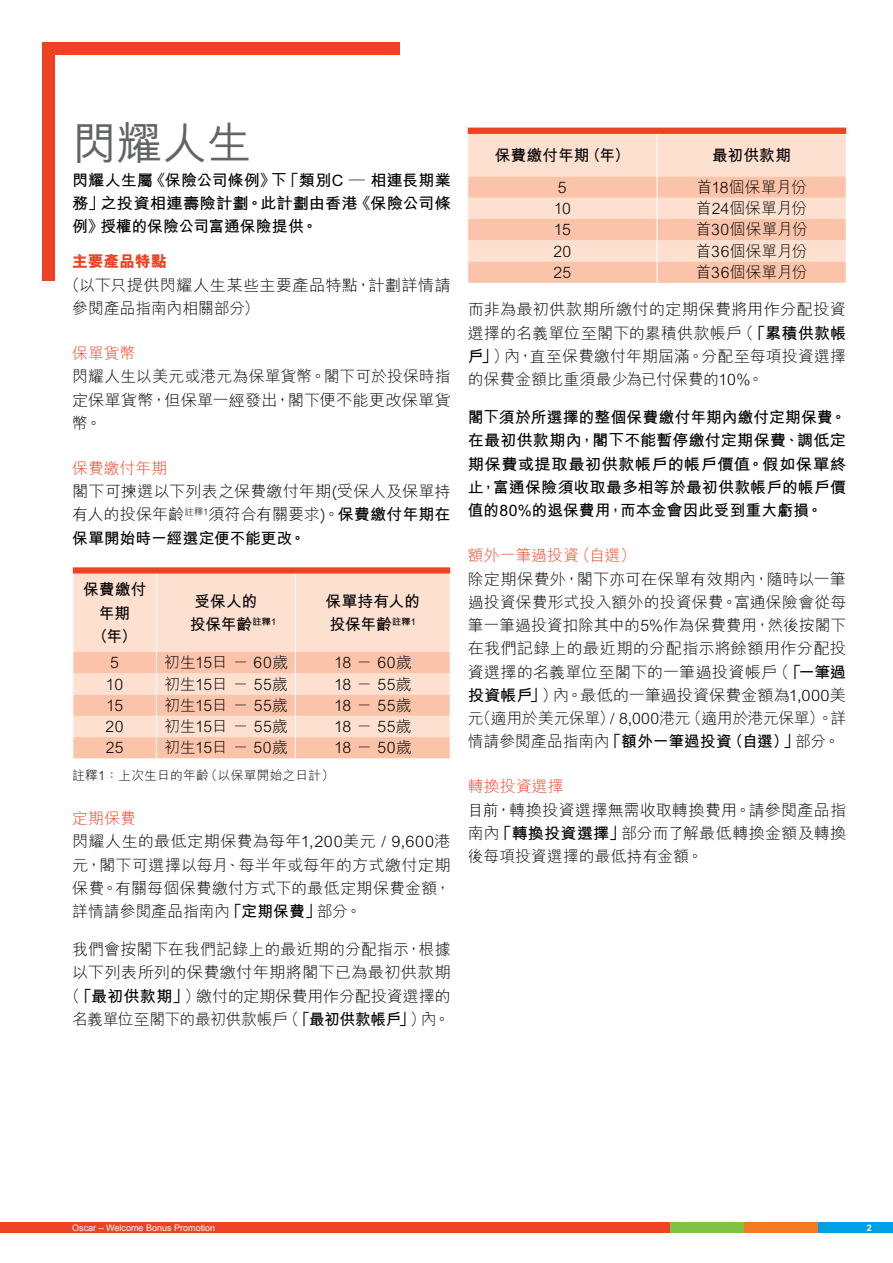
<style>
.page{position:relative;width:893px;height:1263px;background:#fff}
.page>*{position:absolute;margin:0;border:0;box-sizing:border-box;transform-origin:0 0}
.t1{font:500 45px "M Hei HK";color:#636466}
.t2{font:300 15.75px/23.2px "M Hei HK";color:#000;text-align:justify}
.t3{font:700 15.75px/23.2px "M Hei HK";color:#000;text-align:justify}
.t4{font:300 15.75px/23.2px "M Hei HK";color:#000;scale:1.04 1}
.t5{font:300 15.75px "M Hei HK";letter-spacing:.01em;color:#ef4123}
.t6{font:300 15.75px "M Hei HK";letter-spacing:-.02em;color:#000}
.t7{font:800 15.75px "M Hei HK";letter-spacing:-.005em;color:#ef4123}
.t8{font:300 12.75px "M Hei HK";letter-spacing:.015em;color:#000}
.t9{font:9px "Arial";color:#fff}
.t10{font:700 9px "Arial";color:#fff}
.s1{font-weight:700}
</style>
<div class="page">
<div style="left:670px;top:1222px;width:74px;height:11px;background:#80c342"></div>
<div style="left:744px;top:1222px;width:75px;height:11px;background:#f47920"></div>
<div style="left:819px;top:1222px;width:74px;height:11px;background:#00a1e4"></div>
<div style="left:0;top:1222px;width:670px;height:11px;background:#ef4123"></div>
<svg style="left:468px;top:128px;width:378px;height:6px;background:#ef4325"></svg>
<div style="left:468px;top:134px;width:378px;height:42px;background:#fde0d0"></div>
<hr style="left:657px;top:134px;width:1px;height:42px;background:#fff">
<svg style="left:468px;top:176px;width:378px;height:107px;background:#fbcfba"></svg>
<svg style="left:73px;top:567px;width:377px;height:7px;background:#f0553a"></svg>
<div style="left:73px;top:574px;width:377px;height:78px;background:#fde0d0"></div>
<hr style="left:156px;top:574px;width:1px;height:78px;background:#fff">
<hr style="left:295px;top:574px;width:1px;height:78px;background:#fff">
<svg style="left:73px;top:652px;width:377px;height:106px;background:#fbcfba"></svg>
<div style="left:43px;top:43px;width:357px;height:12px;background:#ef4123"></div>
<div style="left:43px;top:43px;width:12px;height:238px;background:#ef4123"></div>
<h1 class="t1" style="left:72px;top:111px;width:181px">閃耀人生</h1>
<p class="t3" style="left:72px;top:167px;width:380px">閃耀人生屬《保險公司條例》下「類別C — 相連長期業務」之投資相連壽險計劃。此計劃由香港《保險公司條例》授權的保險公司富通保險提供。</p>
<p class="t7" style="left:72px;top:254px;width:96px">主要產品特點</p>
<p class="t4" style="left:72px;top:273px;width:365px;text-indent:-8px">（以下只提供閃耀人生某些主要產品特點，計劃詳情請參閱產品指南內相關部分）</p>
<p class="t5" style="left:72px;top:345px;width:65px">保單貨幣</p>
<p class="t2" style="left:72px;top:365px;width:380px">閃耀人生以美元或港元為保單貨幣。閣下可於投保時指定保單貨幣，但保單一經發出，閣下便不能更改保單貨幣。</p>
<p class="t5" style="left:72px;top:460px;width:96px">保費繳付年期</p>
<p class="t2" style="left:72px;top:479px;width:380px">閣下可揀選以下列表之保費繳付年期(受保人及保單持有人的投保年齡<sup>註釋1</sup>須符合有關要求)。<span class="s1">保費繳付年期在保單開始時一經選定便不能更改。</span></p>
<p class="t3" style="left:83px;top:576px;width:65px;text-align:center">保費繳付年期<br>（年）</p>
<p class="t3" style="left:190px;top:588px;width:88px">受保人的<br>投保年齡<sup>註釋1</sup></p>
<p class="t3" style="left:326px;top:588px;width:96px">保單持有人的投保年齡<sup>註釋1</sup></p>
<p class="t2" style="left:110px;top:651px;width:10px">5</p>
<p class="t2" style="left:164px;top:651px;width:125px">初生15日 － 60歲</p>
<p class="t2" style="left:334px;top:651px;width:79px">18 － 60歲</p>
<p class="t2" style="left:106px;top:672px;width:19px">10</p>
<p class="t2" style="left:164px;top:672px;width:125px">初生15日 － 55歲</p>
<p class="t2" style="left:334px;top:672px;width:79px">18 － 55歲</p>
<p class="t2" style="left:106px;top:693px;width:19px">15</p>
<p class="t2" style="left:164px;top:693px;width:125px">初生15日 － 55歲</p>
<p class="t2" style="left:334px;top:693px;width:79px">18 － 55歲</p>
<p class="t2" style="left:106px;top:714px;width:19px">20</p>
<p class="t2" style="left:164px;top:714px;width:125px">初生15日 － 55歲</p>
<p class="t2" style="left:334px;top:714px;width:79px">18 － 55歲</p>
<p class="t2" style="left:106px;top:736px;width:19px">25</p>
<p class="t2" style="left:164px;top:736px;width:125px">初生15日 － 50歲</p>
<p class="t2" style="left:334px;top:736px;width:79px">18 － 50歲</p>
<p class="t8" style="left:72px;top:769px;width:263px">註釋1：上次生日的年齡（以保單開始之日計）</p>
<p class="t5" style="left:72px;top:810px;width:65px">定期保費</p>
<p class="t2" style="left:72px;top:830px;width:380px">閃耀人生的最低定期保費為每年1,200美元 / 9,600港元，閣下可選擇以每月、每半年或每年的方式繳付定期保費。有關每個保費繳付方式下的最低定期保費金額，詳情請參閱產品指南內<span class="s1">「定期保費」</span>部分。</p>
<p class="t2" style="left:64px;top:937px;width:388px;text-align:center">我們會按閣下在我們記錄上的最近期的分配指示，根據以下列表所列的保費繳付年期將閣下已為最初供款期（<span class="s1">「最初供款期」</span>）繳付的定期保費用作分配投資選擇的名義單位至閣下的最初供款帳戶（<span class="s1">「最初供款帳戶」</span>）內。</p>
<p class="t3" style="left:495px;top:142px;width:137px">保費繳付年期（年）</p>
<p class="t3" style="left:712px;top:142px;width:81px">最初供款期</p>
<p class="t2" style="left:558px;top:175px;width:10px">5</p>
<p class="t6" style="left:696px;top:179px;width:112px">首18個保單月份</p>
<p class="t2" style="left:554px;top:196px;width:19px">10</p>
<p class="t2" style="left:696px;top:196px;width:113px">首24個保單月份</p>
<p class="t2" style="left:554px;top:218px;width:19px">15</p>
<p class="t2" style="left:695px;top:218px;width:114px">首30個保單月份</p>
<p class="t2" style="left:553px;top:239px;width:19px">20</p>
<p class="t2" style="left:695px;top:239px;width:114px">首36個保單月份</p>
<p class="t2" style="left:553px;top:260px;width:19px">25</p>
<p class="t2" style="left:695px;top:260px;width:114px">首36個保單月份</p>
<p class="t4" style="left:468px;top:298px;width:365px;text-align:justify">而非為最初供款期所繳付的定期保費將用作分配投資選擇的名義單位至閣下的累積供款帳戶（<span class="s1">「累積供款帳戶」</span>）內，直至保費繳付年期屆滿。分配至每項投資選擇的保費金額比重須最少為已付保費的10%。</p>
<p class="t3" style="left:468px;top:404px;width:380px">閣下須於所選擇的整個保費繳付年期內繳付定期保費。在最初供款期內，閣下不能暫停繳付定期保費、調低定期保費或提取最初供款帳戶的帳戶價值。假如保單終止，富通保險須收取最多相等於最初供款帳戶的帳戶價值的80%的退保費用，而本金會因此受到重大虧損。</p>
<p class="t5" style="left:468px;top:547px;width:170px">額外一筆過投資（自選）</p>
<p class="t2" style="left:468px;top:567px;width:380px">除定期保費外，閣下亦可在保單有效期內，隨時以一筆過投資保費形式投入額外的投資保費。富通保險會從每筆一筆過投資扣除其中的5%作為保費費用，然後按閣下在我們記錄上的最近期的分配指示將餘額用作分配投資選擇的名義單位至閣下的一筆過投資帳戶（<span class="s1">「一筆過投資帳戶」</span>）內。最低的一筆過投資保費金額為1,000美元 （適用於美元保單）/ 8,000港元（適用於港元保單）。詳情請參閱產品指南內<span class="s1">「額外一筆過投資（自選）」</span>部分。</p>
<p class="t5" style="left:468px;top:778px;width:97px">轉換投資選擇</p>
<p class="t2" style="left:468px;top:798px;width:380px">目前，轉換投資選擇無需收取轉換費用。請參閱產品指南內<span class="s1">「轉換投資選擇」</span>部分而了解最低轉換金額及轉換後每項投資選擇的最低持有金額。</p>
<p class="t9" style="left:72px;top:1222px;width:144px">Oscar – Welcome Bonus Promotion</p>
<p class="t10" style="left:867px;top:1222px;width:7px">2</p>
</div>
